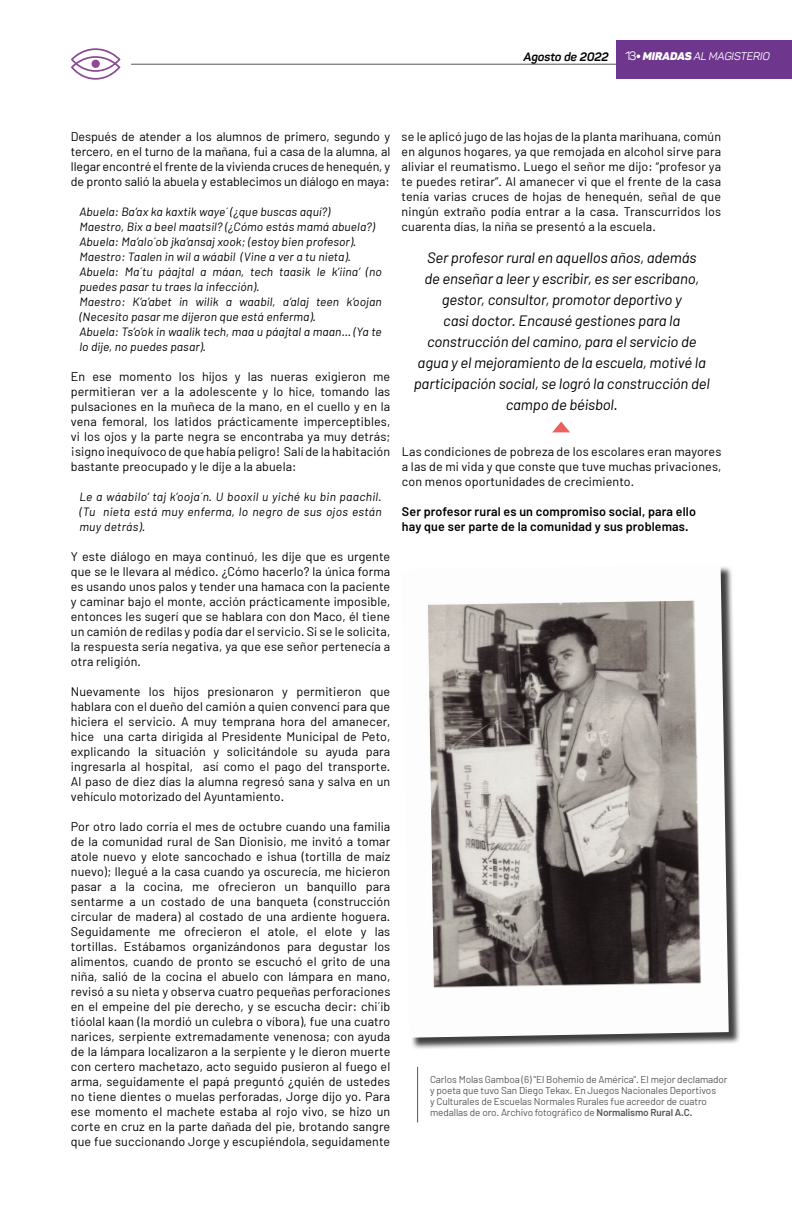
<style>
.page{position:relative;width:792px;height:1224px;background:#fff}
.page>*{position:absolute;margin:0;border:0;box-sizing:border-box;transform-origin:0 0}
.t1{font:italic 15px/21px "Barlow";letter-spacing:-.01em;color:#000;text-align:center}
.t2{font:12.5px/15px "Barlow";letter-spacing:.01em;color:#000;text-align:justify}
.t3{font:600 12.5px/15px "Barlow";letter-spacing:.01em;color:#000}
.t4{font:italic 12px/15px "Barlow";letter-spacing:.01em;color:#000}
.t5{font:italic 700 12px "Panton";color:#000}
.t6{font:italic 11px "Panton";color:#fff}
.t7{font:10px/11px "Barlow";letter-spacing:-.01em;color:#575756}
.s1{font-style:normal;font-size:12px}
.s2{font-family:"Panton Blackitalic Caps";font-style:normal}
.s3{font-weight:600}
</style>
<div class="page">
<div style="left:616px;top:40px;width:176px;height:39px;background:#6e368c"></div>
<hr style="left:131px;top:64px;width:485px;height:1px;background:#575756">
<svg style="left:637px;top:54px;width:3px;height:4px"></svg>
<svg style="left:71px;top:48px;width:50px;height:32px"></svg>
<div style="left:92px;top:60px;width:8px;height:8px;background:#8e4896;border-radius:50%"></div>
<div style="left:403px;top:566px;width:338px;height:484px;background:#000;opacity:.75"></div>
<img style="left:403px;top:566px;width:326px;height:472px">
<hr style="left:417px;top:1067px;width:1px;height:56px;background:#575756">
<svg style="left:552px;top:422px;width:18px;height:10px"></svg>
<p class="t5" style="left:524px;top:49px;width:87px">Agosto de 2022</p>
<p class="t6" style="left:625px;top:50px;width:146px"><span class="s1">13</span> <span class="s2">MIRADAS</span> AL MAGISTERIO</p>
<p class="t2" style="left:71px;top:129px;width:321px">Después de atender a los alumnos de primero, segundo y tercero, en el turno de la mañana, fui a casa de la alumna, al llegar encontré el frente de la vivienda cruces de henequén, y de pronto salió la abuela y establecimos un diálogo en maya:</p>
<p class="t4" style="left:79px;top:204px;width:304px">Abuela: Ba’ax ka kaxtik waye´ (¿que buscas aquí?)<br>Maestro, Bix a beel maatsil? (¿Cómo estás mamá abuela?)<br>Abuela: Ma’alo´ob jka’ansaj xook; (estoy bien profesor).<br>Maestro: Taalen in wil a wáabil (Vine a ver a tu nieta).<br>Abuela: Ma´tu páajtal a máan, tech taasik le k’iina’ (no puedes pasar tu traes la infección).<br>Maestro: K’a’abet in wilik a waabil, a’alaj teen k’oojan (Necesito pasar me dijeron que está enferma).<br>Abuela: Ts’o’ok in waalik tech, maa u páajtal a maan… (Ya te lo dije, no puedes pasar).</p>
<p class="t2" style="left:71px;top:369px;width:321px">En ese momento los hijos y las nueras exigieron me permitieran ver a la adolescente y lo hice, tomando las pulsaciones en la muñeca de la mano, en el cuello y en la vena femoral, los latidos prácticamente imperceptibles, vi los ojos y la parte negra se encontraba ya muy detrás; ¡signo inequívoco de que había peligro! Salí de la habitación bastante preocupado y le dije a la abuela:</p>
<p class="t4" style="left:79px;top:489px;width:304px;text-align:justify">Le a wáabilo’ taj k’ooja´n. U booxil u yiché ku bin paachil. (Tu nieta está muy enferma, lo negro de sus ojos están muy detrás).</p>
<p class="t2" style="left:71px;top:549px;width:321px">Y este diálogo en maya continuó, les dije que es urgente que se le llevara al médico. ¿Cómo hacerlo? la única forma es usando unos palos y tender una hamaca con la paciente y caminar bajo el monte, acción prácticamente imposible, entonces les sugerí que se hablara con don Maco, él tiene un camión de redilas y podía dar el servicio. Si se le solicita, la respuesta sería negativa, ya que ese señor pertenecía a otra religión.</p>
<p class="t2" style="left:71px;top:684px;width:321px">Nuevamente los hijos presionaron y permitieron que hablara con el dueño del camión a quien convencí para que hiciera el servicio. A muy temprana hora del amanecer, hice una carta dirigida al Presidente Municipal de Peto, explicando la situación y solicitándole su ayuda para ingresarla al hospital, así como el pago del transporte.<br>Al paso de diez días la alumna regresó sana y salva en un vehículo motorizado del Ayuntamiento.</p>
<p class="t2" style="left:71px;top:819px;width:321px">Por otro lado corría el mes de octubre cuando una familia de la comunidad rural de San Dionisio, me invitó a tomar atole nuevo y elote sancochado e ishua (tortilla de maíz nuevo); llegué a la casa cuando ya oscurecía, me hicieron pasar a la cocina, me ofrecieron un banquillo para sentarme a un costado de una banqueta (construcción circular de madera) al costado de una ardiente hoguera.<br>Seguidamente me ofrecieron el atole, el elote y las tortillas. Estábamos organizándonos para degustar los alimentos, cuando de pronto se escuchó el grito de una niña, salió de la cocina el abuelo con lámpara en mano, revisó a su nieta y observa cuatro pequeñas perforaciones en el empeine del pie derecho, y se escucha decir: chi´ib tióolal kaan (la mordió un culebra o víbora), fue una cuatro narices, serpiente extremadamente venenosa; con ayuda de la lámpara localizaron a la serpiente y le dieron muerte con certero machetazo, acto seguido pusieron al fuego el arma, seguidamente el papá preguntó ¿quién de ustedes no tiene dientes o muelas perforadas, Jorge dijo yo. Para ese momento el machete estaba al rojo vivo, se hizo un corte en cruz en la parte dañada del pie, brotando sangre que fue succionando Jorge y escupiéndola, seguidamente</p>
<p class="t2" style="left:402px;top:128px;width:321px">se le aplicó jugo de las hojas de la planta marihuana, común en algunos hogares, ya que remojada en alcohol sirve para aliviar el reumatismo. Luego el señor me dijo: “profesor ya te puedes retirar”. Al amanecer vi que el frente de la casa tenía varias cruces de hojas de henequén, señal de que ningún extraño podía entrar a la casa. Transcurridos los cuarenta días, la niña se presentó a la escuela.</p>
<p class="t1" style="left:414px;top:246px;width:298px">Ser profesor rural en aquellos años, además<br>de enseñar a leer y escribir, es ser escribano, gestor, consultor, promotor deportivo y<br>casi doctor. Encausé gestiones para la construcción del camino, para el servicio de agua y el mejoramiento de la escuela, motivé la participación social, se logró la construcción del campo de béisbol.</p>
<p class="t2" style="left:402px;top:444px;width:321px">Las condiciones de pobreza de los escolares eran mayores a las de mi vida y que conste que tuve muchas privaciones, con menos oportunidades de crecimiento.</p>
<p class="t3" style="left:402px;top:504px;width:296px">Ser profesor rural es un compromiso social, para ello hay que ser parte de la comunidad y sus problemas.</p>
<p class="t7" style="left:430px;top:1074px;width:299px">Carlos Molas Gamboa (6) "El Bohemio de América". El mejor declamador y poeta que tuvo San Diego Tekax. En Juegos Nacionales Deportivos<br>y Culturales de Escuelas Normales Rurales fue acreedor de cuatro medallas de oro. Archivo fotográfico de <span class="s3">Normalismo Rural A.C.</span></p>
</div>
